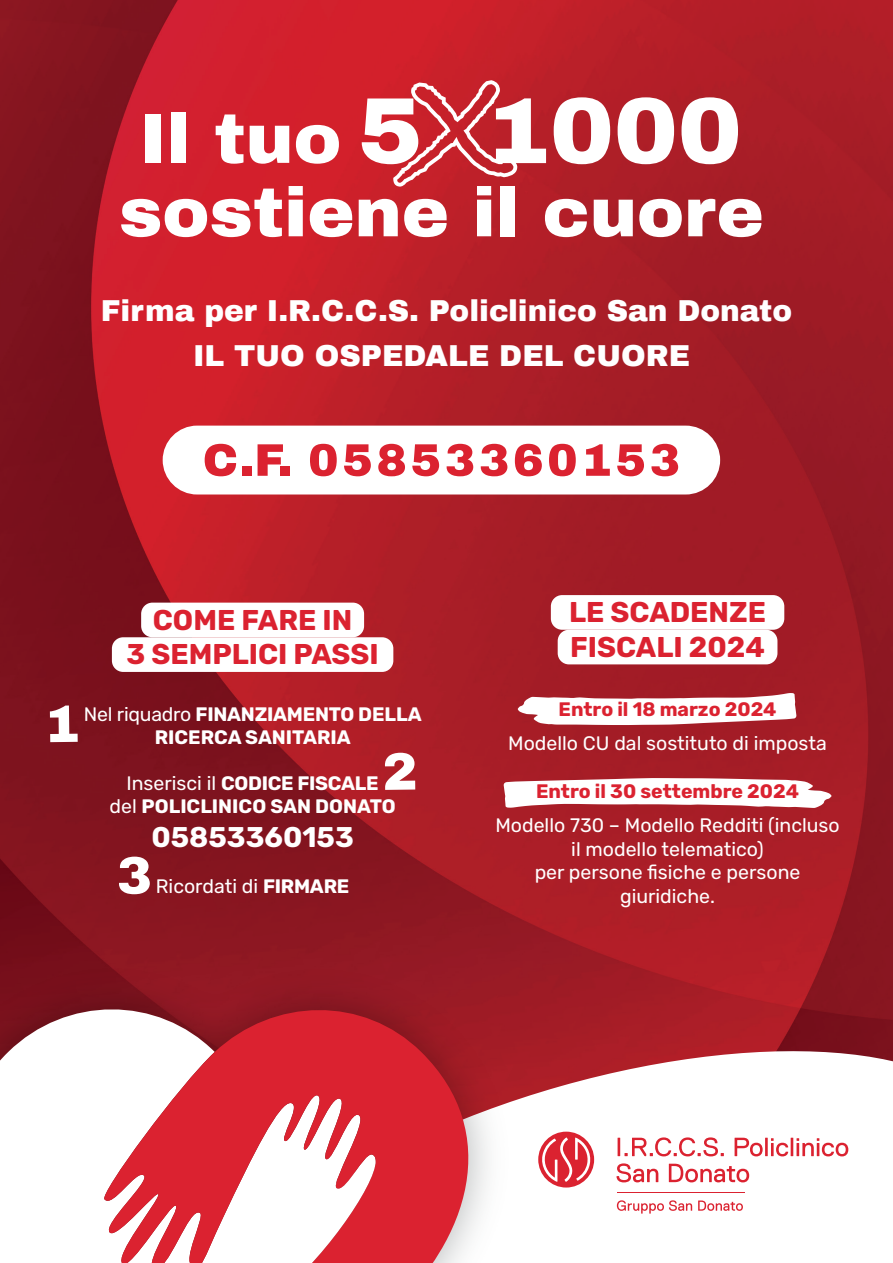
<style>
.page{position:relative;width:893px;height:1263px;background:#fff}
.page>*{position:absolute;margin:0;border:0;box-sizing:border-box;transform-origin:0 0}
.t1{font:900 29.55px/45.6px "Archivo";color:#fff;text-align:center}
.t2{font:700 28.65px/34.3px "Rubik";color:#db2230;text-align:center}
.t3{font:700 28.5px "Rubik";color:#fff}
.t4{font:19.5px/23.4px "Rubik";color:#fff;text-align:center}
.t5{font:700 19.5px/22.8px "Rubik";letter-spacing:-.005em;color:#fff;text-align:center}
.t6{font:700 19.5px "Rubik";color:#db2230}
.s1{font-weight:400}
.s2{font-weight:700}
</style>
<div class="page">
<img style="left:0;top:0;width:893px;height:1025px">
<svg style="left:586px;top:1025px;width:307px;height:189px"></svg>
<img style="left:0;top:954px;width:524px;height:41px">
<svg style="left:0;top:995px;width:98px;height:66px"></svg>
<svg style="left:98px;top:995px;width:488px;height:268px"></svg>
<div style="left:141px;top:603px;width:223px;height:34px;background:#fff;border-radius:11px"></div>
<div style="left:112px;top:637px;width:281px;height:35px;background:#fff;border-radius:11px"></div>
<svg style="left:50px;top:705px;width:28px;height:37px"></svg>
<svg style="left:385px;top:753px;width:30px;height:37px"></svg>
<svg style="left:119px;top:856px;width:31px;height:38px"></svg>
<div style="left:551px;top:595px;width:233px;height:35px;background:#fff;border-radius:11px"></div>
<div style="left:558px;top:630px;width:219px;height:34px;background:#fff;border-radius:11px"></div>
<svg style="left:518px;top:693px;width:278px;height:32px"></svg>
<svg style="left:504px;top:778px;width:328px;height:30px"></svg>
<div style="left:163px;top:426px;width:557px;height:68px;background:#fff;border-radius:34px"></div>
<svg style="left:205px;top:444px;width:31px;height:32px"></svg>
<div style="left:242px;top:467px;width:9px;height:9px;background:#db2230"></div>
<svg style="left:258px;top:444px;width:25px;height:32px"></svg>
<div style="left:280px;top:467px;width:10px;height:9px;background:#db2230"></div>
<svg style="left:310px;top:444px;width:27px;height:32px"></svg>
<svg style="left:344px;top:444px;width:27px;height:32px"></svg>
<svg style="left:378px;top:444px;width:27px;height:32px"></svg>
<svg style="left:412px;top:444px;width:27px;height:32px"></svg>
<svg style="left:447px;top:444px;width:26px;height:32px"></svg>
<svg style="left:481px;top:444px;width:26px;height:32px"></svg>
<svg style="left:515px;top:444px;width:27px;height:32px"></svg>
<svg style="left:549px;top:444px;width:27px;height:32px"></svg>
<svg style="left:586px;top:444px;width:24px;height:32px"></svg>
<svg style="left:617px;top:444px;width:27px;height:32px"></svg>
<svg style="left:651px;top:444px;width:27px;height:32px"></svg>
<div style="left:145px;top:114px;width:16px;height:49px;background:#fff"></div>
<div style="left:171px;top:112px;width:14px;height:51px;background:#fff"></div>
<svg style="left:216px;top:114px;width:27px;height:50px"></svg>
<svg style="left:250px;top:126px;width:39px;height:38px"></svg>
<svg style="left:296px;top:125px;width:43px;height:39px"></svg>
<svg style="left:121px;top:189px;width:161px;height:48px"></svg>
<svg style="left:289px;top:186px;width:14px;height:50px"></svg>
<svg style="left:310px;top:199px;width:42px;height:38px"></svg>
<svg style="left:359px;top:80px;width:402px;height:157px"></svg>
<svg style="left:538px;top:1132px;width:56px;height:55px"></svg>
<svg style="left:617px;top:1200px;width:75px;height:13px"></svg>
<svg style="left:698px;top:1200px;width:45px;height:11px"></svg>
<hr style="left:617px;top:1192px;width:128px;height:1px;background:#db2230">
<svg style="left:618px;top:1137px;width:106px;height:19px"></svg>
<svg style="left:735px;top:1138px;width:113px;height:18px"></svg>
<svg style="left:616px;top:1163px;width:42px;height:19px"></svg>
<svg style="left:669px;top:1164px;width:80px;height:18px"></svg>
<h1 class="t1" style="left:101px;top:288px;width:693px">Firma per I.R.C.C.S. Policlinico San Donato<br>IL TUO OSPEDALE DEL CUORE</h1>
<h2 class="t2" style="left:127px;top:604px;width:254px">COME FARE IN<br>3 SEMPLICI PASSI</h2>
<p class="t5" style="left:84px;top:703px;width:339px"><span class="s1">Nel riquadro</span> FINANZIAMENTO DELLA<br>RICERCA SANITARIA</p>
<p class="t5" style="left:110px;top:772px;width:288px;line-height:23.4px"><span class="s1">Inserisci il</span> CODICE FISCALE<br><span class="s1">del</span> POLICLINICO SAN DONATO</p>
<h3 class="t3" style="left:151px;top:821px;width:204px">05853360153</h3>
<p class="t4" style="left:156px;top:875px;width:195px">Ricordati di <span class="s2">FIRMARE</span></p>
<h2 class="t2" style="left:569px;top:596px;width:198px;text-align:left">LE SCADENZE<br>FISCALI 2024</h2>
<p class="t6" style="left:559px;top:698px;width:219px">Entro il 18 marzo 2024</p>
<p class="t4" style="left:508px;top:732px;width:320px">Modello CU dal sostituto di imposta</p>
<p class="t6" style="left:536px;top:780px;width:264px">Entro il 30 settembre 2024</p>
<p class="t4" style="left:495px;top:814px;width:346px">Modello 730 – Modello Redditi (incluso il modello telematico)<br>per persone fisiche e persone giuridiche.</p>
</div>
